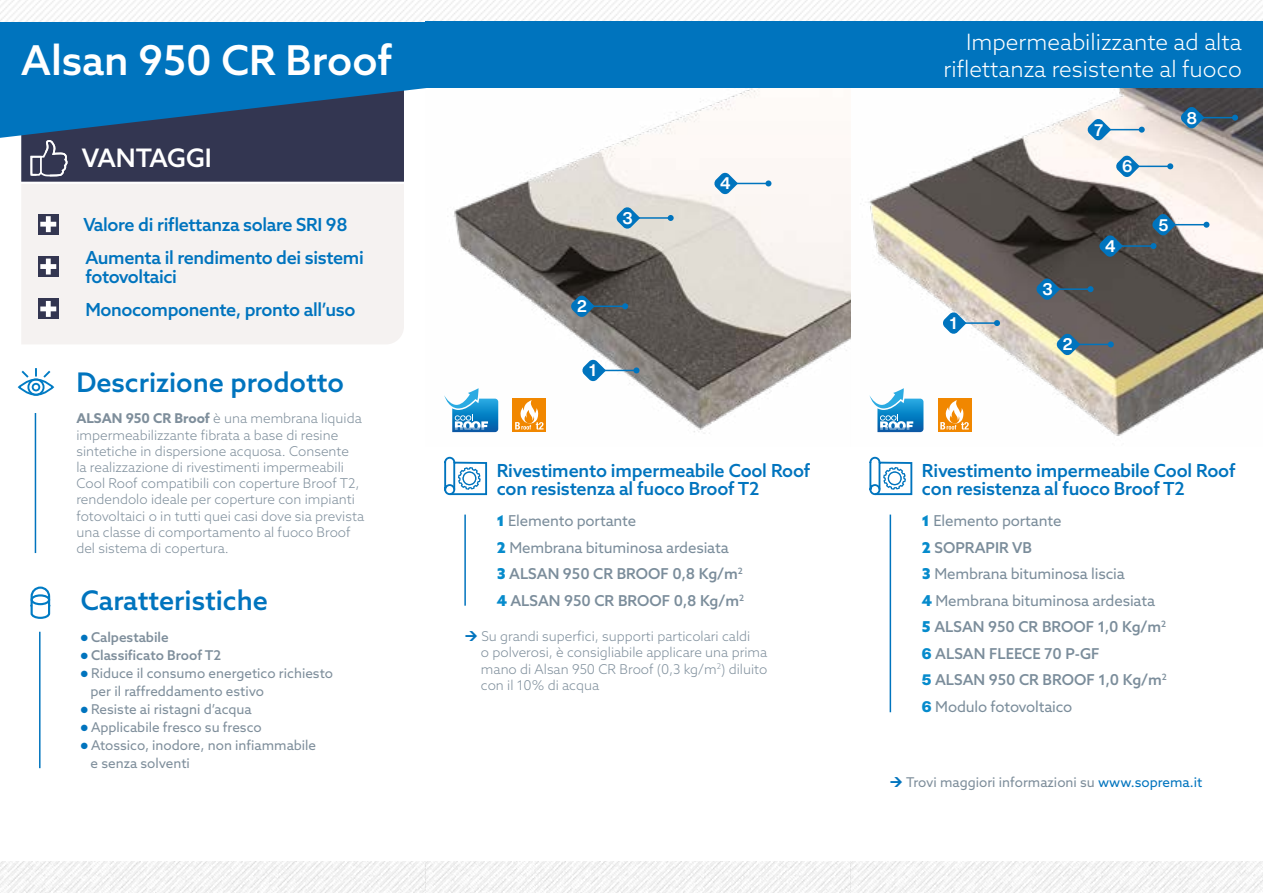
<style>
.page{position:relative;width:1263px;height:893px;background:#fff}
.page>*{position:absolute;margin:0;border:0;box-sizing:border-box;transform-origin:0 0}
.t1{font:500 41.1px "Azo Sans";color:#fff}
.t2{font:500 27px "Azo Sans";color:#0074be}
.t3{font:500 25.5px "Azo Sans";color:#fff}
.t4{font:300 22.5px/27px "Azo Sans";color:#fff;text-align:right}
.t5{font:500 18px/18px "Azo Sans";letter-spacing:-.02em;color:#0074be}
.t6{font:700 16.5px "Helvetica Now Display";color:#fff}
.t7{font:15px/26.5px "Azo Sans";letter-spacing:-.01em;color:#7b8d9b}
.t8{font:500 15px/26.5px "Azo Sans";color:#7b8d9b}
.t9{font:300 13.5px/16.2px "Azo Sans";color:#7e8e9b}
.t10{font:13.5px/18px "Azo Sans";color:#7e8e9b}
.t11{font:500 13.5px "Azo Sans";color:#7e8e9b}
.s1{font-weight:700}
.s2{color:#0074be}
.s3{font-weight:900;color:#068bcc}
.s4{font-weight:400}
.s5{font-weight:500}
.s6{font-family:"Helvetica Now Display";font-weight:900;color:#068bcc}
</style>
<div class="page">
<img style="left:452px;top:88px;width:811px;height:348px">
<div style="left:21px;top:138px;width:383px;height:44px;background:#333651"></div>
<svg style="left:30px;top:140px;width:38px;height:36px"></svg>
<div style="left:21px;top:184px;width:383px;height:160px;background:#f5f2f1"></div>
<div style="left:38px;top:214px;width:21px;height:21px;background:#333651"></div>
<svg style="left:40px;top:216px;width:16px;height:16px"></svg>
<div style="left:38px;top:256px;width:21px;height:21px;background:#333651"></div>
<svg style="left:40px;top:259px;width:16px;height:16px"></svg>
<div style="left:38px;top:299px;width:21px;height:20px;background:#333651"></div>
<svg style="left:40px;top:301px;width:16px;height:16px"></svg>
<svg style="left:0;top:21px;width:1180px;height:117px"></svg>
<img style="left:0;top:0;width:1263px;height:21px">
<div style="left:18px;top:379px;width:36px;height:17px;border:2px solid #007bc4;border-radius:50%"></div>
<div style="left:27px;top:379px;width:18px;height:17px;border:2px solid #007bc4;border-radius:50%"></div>
<div style="left:32px;top:383px;width:8px;height:8px;border:2px solid #007bc4;border-radius:50%"></div>
<svg style="left:21px;top:368px;width:30px;height:12px"></svg>
<hr style="left:35px;top:413px;width:1px;height:140px;background:#0074be">
<img style="left:0;top:861px;width:1263px;height:32px">
<hr style="left:890px;top:515px;width:1px;height:197px;background:#0074be">
<svg style="left:869px;top:456px;width:44px;height:40px"></svg>
<svg style="left:444px;top:456px;width:44px;height:40px"></svg>
<div style="left:425px;top:21px;width:838px;height:67px;background:#0074be"></div>
<svg style="left:942px;top:312px;width:24px;height:22px"></svg>
<hr style="left:963px;top:322px;width:34px;height:2px;background:#0074be">
<svg style="left:994px;top:320px;width:6px;height:6px"></svg>
<svg style="left:1152px;top:213px;width:24px;height:23px"></svg>
<hr style="left:1172px;top:224px;width:34px;height:1px;background:#0074be">
<svg style="left:1203px;top:222px;width:6px;height:6px"></svg>
<svg style="left:1056px;top:333px;width:24px;height:23px"></svg>
<hr style="left:1076px;top:344px;width:35px;height:1px;background:#0074be">
<svg style="left:1108px;top:341px;width:6px;height:6px"></svg>
<svg style="left:1087px;top:118px;width:24px;height:23px"></svg>
<hr style="left:1107px;top:129px;width:35px;height:1px;background:#0074be">
<svg style="left:1139px;top:127px;width:6px;height:6px"></svg>
<svg style="left:1036px;top:278px;width:24px;height:22px"></svg>
<hr style="left:1056px;top:288px;width:34px;height:2px;background:#0074be">
<svg style="left:1087px;top:286px;width:6px;height:6px"></svg>
<svg style="left:1099px;top:235px;width:24px;height:22px"></svg>
<hr style="left:1119px;top:245px;width:34px;height:2px;background:#0074be">
<svg style="left:1150px;top:243px;width:6px;height:6px"></svg>
<svg style="left:1116px;top:155px;width:24px;height:23px"></svg>
<hr style="left:1136px;top:166px;width:34px;height:1px;background:#0074be">
<svg style="left:1167px;top:163px;width:6px;height:6px"></svg>
<svg style="left:582px;top:359px;width:24px;height:23px"></svg>
<hr style="left:602px;top:370px;width:34px;height:1px;background:#0074be">
<svg style="left:633px;top:367px;width:6px;height:6px"></svg>
<svg style="left:571px;top:295px;width:24px;height:22px"></svg>
<hr style="left:591px;top:306px;width:34px;height:1px;background:#0074be">
<svg style="left:622px;top:303px;width:6px;height:6px"></svg>
<svg style="left:616px;top:207px;width:24px;height:22px"></svg>
<hr style="left:636px;top:217px;width:35px;height:2px;background:#0074be">
<svg style="left:668px;top:215px;width:6px;height:6px"></svg>
<hr style="left:464px;top:515px;width:2px;height:91px;background:#0074be">
<hr style="left:39px;top:632px;width:2px;height:136px;background:#0074be">
<svg style="left:30px;top:586px;width:21px;height:33px"></svg>
<svg style="left:444px;top:388px;width:54px;height:44px"></svg>
<div style="left:512px;top:398px;width:34px;height:34px;background:#f18700"></div>
<svg style="left:515px;top:400px;width:28px;height:30px"></svg>
<svg style="left:869px;top:388px;width:54px;height:44px"></svg>
<div style="left:938px;top:398px;width:33px;height:34px;background:#f18700"></div>
<svg style="left:940px;top:400px;width:29px;height:30px"></svg>
<svg style="left:714px;top:172px;width:24px;height:23px"></svg>
<hr style="left:734px;top:183px;width:34px;height:1px;background:#0074be">
<svg style="left:765px;top:180px;width:6px;height:6px"></svg>
<svg style="left:1180px;top:106px;width:24px;height:23px"></svg>
<hr style="left:1201px;top:117px;width:34px;height:1px;background:#0074be">
<svg style="left:1232px;top:115px;width:6px;height:6px"></svg>
<h1 class="t1" style="left:21px;top:34px;width:372px">Alsan 950 CR Broof</h1>
<h3 class="t3" style="left:82px;top:141px;width:131px">VANTAGGI</h3>
<h3 class="t5" style="left:83px;top:208px;width:282px;line-height:32.5px">Valore di riflettanza solare SRI 98<br>Aumenta il rendimento dei sistemi</h3>
<h3 class="t5" style="left:85px;top:260px;width:271px;line-height:32.7px">fotovoltaici<br>Monocomponente, pronto all’uso</h3>
<h2 class="t2" style="left:76px;top:364px;width:269px">Descrizione prodotto</h2>
<p class="t9" style="left:76px;top:410px;width:289px"><span class="s1">ALSAN 950 CR Broof</span> è una membrana liquida impermeabilizzante fibrata a base di resine sintetiche in dispersione acquosa. Consente<br>la realizzazione di rivestimenti impermeabili Cool Roof compatibili con coperture Broof T2, rendendolo ideale per coperture con impianti fotovoltaici o in tutti quei casi dove sia prevista una classe di comportamento al fuoco Broof del sistema di copertura.</p>
<h2 class="t2" style="left:81px;top:583px;width:189px">Caratteristiche</h2>
<p class="t11" style="left:81px;top:629px;width:90px"><span class="s2">●</span> Calpestabile</p>
<p class="t11" style="left:81px;top:647px;width:142px"><span class="s2">●</span> Classificato Broof T2</p>
<p class="t10" style="left:91px;top:664px;width:244px;text-indent:-10px"><span class="s2">●</span> Riduce il consumo energetico richiesto per il raffreddamento estivo</p>
<p class="t10" style="left:81px;top:700px;width:173px"><span class="s2">●</span> Resiste ai ristagni d’acqua</p>
<p class="t10" style="left:81px;top:718px;width:182px"><span class="s2">●</span> Applicabile fresco su fresco</p>
<p class="t10" style="left:91px;top:736px;width:227px;text-indent:-10px"><span class="s2">●</span> Atossico, inodore, non infiammabile e senza solventi</p>
<p class="t6" style="left:622px;top:207px;width:12px">3</p>
<p class="t6" style="left:577px;top:295px;width:11px">2</p>
<p class="t6" style="left:589px;top:359px;width:8px">1</p>
<p class="t6" style="left:720px;top:172px;width:12px">4</p>
<h3 class="t5" style="left:497px;top:461px;width:315px">Rivestimento impermeabile Cool Roof con resistenza al fuoco Broof T2</h3>
<p class="t8" style="left:497px;top:507px;width:249px"><span class="s3">1</span> <span class="s4">Elemento portante<br></span><span class="s3">2</span> <span class="s4">Membrana bituminosa ardesiata<br></span><span class="s3">3</span> ALSAN 950 CR BROOF 0,8 Kg/m<sup>2<br></sup><span class="s3">4</span> ALSAN 950 CR BROOF 0,8 Kg/m<sup>2</sup></p>
<p class="t9" style="left:481px;top:628px;width:288px">Su grandi superfici, supporti particolari caldi<br>o polverosi, è consigliabile applicare una prima mano di Alsan 950 CR Broof (0,3 kg/m<sup>2</sup>) diluito con il 10% di acqua</p>
<h3 class="t4" style="left:943px;top:28px;width:300px">Impermeabilizzante ad alta riflettanza resistente al fuoco</h3>
<p class="t6" style="left:950px;top:312px;width:8px">1</p>
<p class="t6" style="left:1094px;top:118px;width:10px">7</p>
<p class="t6" style="left:1122px;top:155px;width:12px">6</p>
<p class="t6" style="left:1042px;top:278px;width:12px">3</p>
<p class="t6" style="left:1063px;top:333px;width:11px">2</p>
<p class="t6" style="left:1105px;top:235px;width:12px">4</p>
<p class="t6" style="left:1187px;top:106px;width:12px">8</p>
<p class="t6" style="left:1158px;top:214px;width:11px">5</p>
<h3 class="t5" style="left:922px;top:461px;width:315px">Rivestimento impermeabile Cool Roof con resistenza al fuoco Broof T2</h3>
<p class="t7" style="left:922px;top:507px;width:246px"><span class="s3">1</span> Elemento portante<br><span class="s3">2</span> <span class="s5">SOPRAPIR VB<br></span><span class="s3">3</span> Membrana bituminosa liscia<br><span class="s3">4</span> Membrana bituminosa ardesiata<br><span class="s3">5</span> <span class="s5">ALSAN 950 CR BROOF 1,0 Kg/m</span><sup>2<br></sup><span class="s6">6</span> <span class="s5">ALSAN FLEECE 70 P-GF<br></span><span class="s6">5</span> <span class="s5">ALSAN 950 CR BROOF 1,0 Kg/m</span><sup>2<br></sup><span class="s6">6</span> Modulo fotovoltaico</p>
<p class="t10" style="left:906px;top:773px;width:298px">Trovi maggiori informazioni su <span class="s2">www.soprema.it</span></p>
</div>
